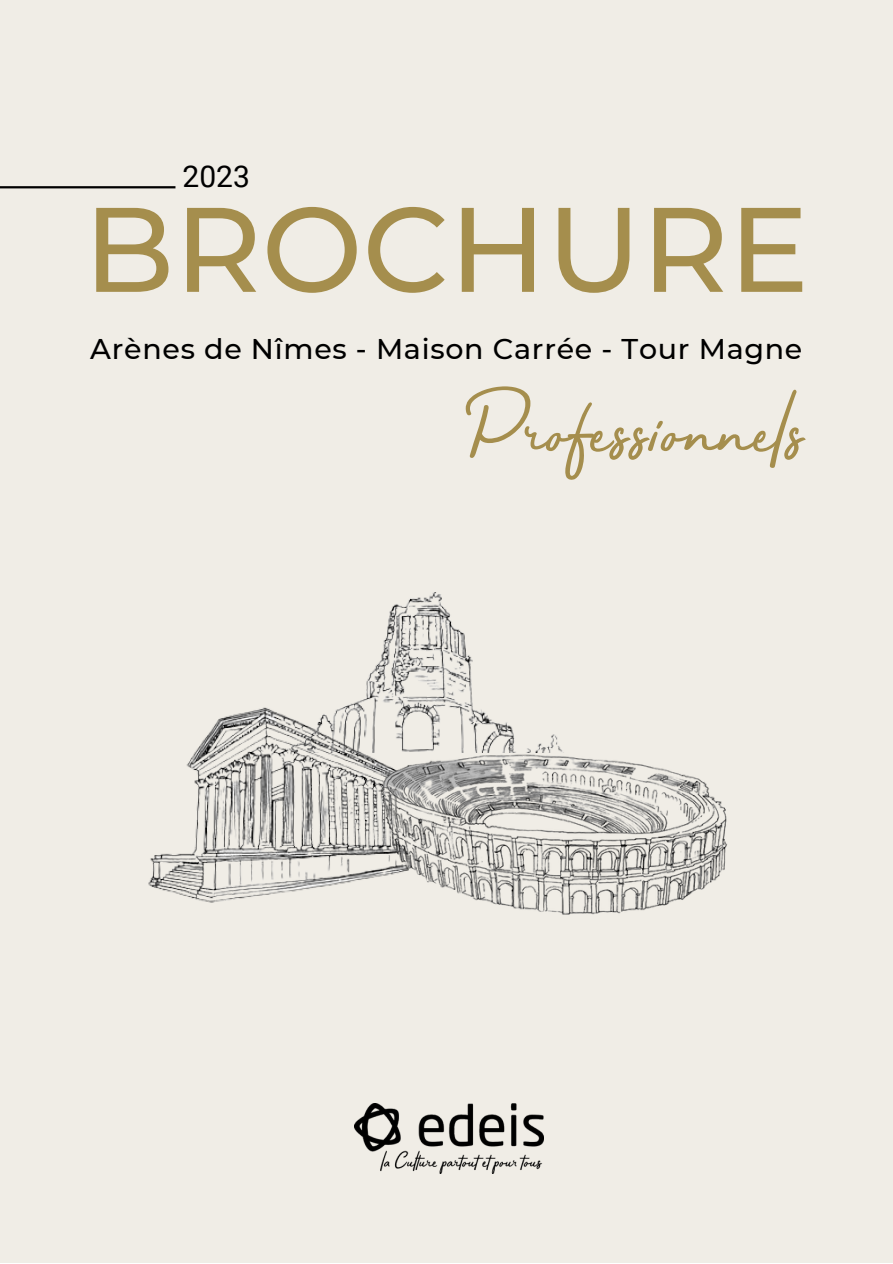
<style>
.page{position:relative;width:893px;height:1264px;background:#fff}
.page>*{position:absolute;margin:0;border:0;box-sizing:border-box;transform-origin:0 0}
.t1{font:500 119.85px "Montserrat";color:#a58e4d}
.t2{font:89.85px "Bahagia";color:#a58e4d}
.t3{font:30px "Roboto";color:#000}
.t4{font:500 28.5px "Montserrat";letter-spacing:.025em;color:#000}
</style>
<div class="page">
<div style="left:0;top:0;width:892px;height:1262px;background:#f0ede6"></div>
<hr style="left:0;top:186px;width:175px;height:2px;background:#000">
<img style="left:354px;top:1103px;width:189px;height:70px">
<img style="left:366px;top:592px;width:120px;height:123px">
<img style="left:148px;top:694px;width:279px;height:209px">
<img style="left:367px;top:715px;width:360px;height:200px">
<p class="t3" style="left:182px;top:160px;width:69px">2023</p>
<h1 class="t1" style="left:84px;top:176px;width:726px">BROCHURE</h1>
<p class="t4" style="left:90px;top:332px;width:713px">Arènes de Nîmes - Maison Carrée - Tour Magne</p>
<h2 class="t2" style="left:464px;top:378px;width:340px">Professionnels</h2>
</div>
